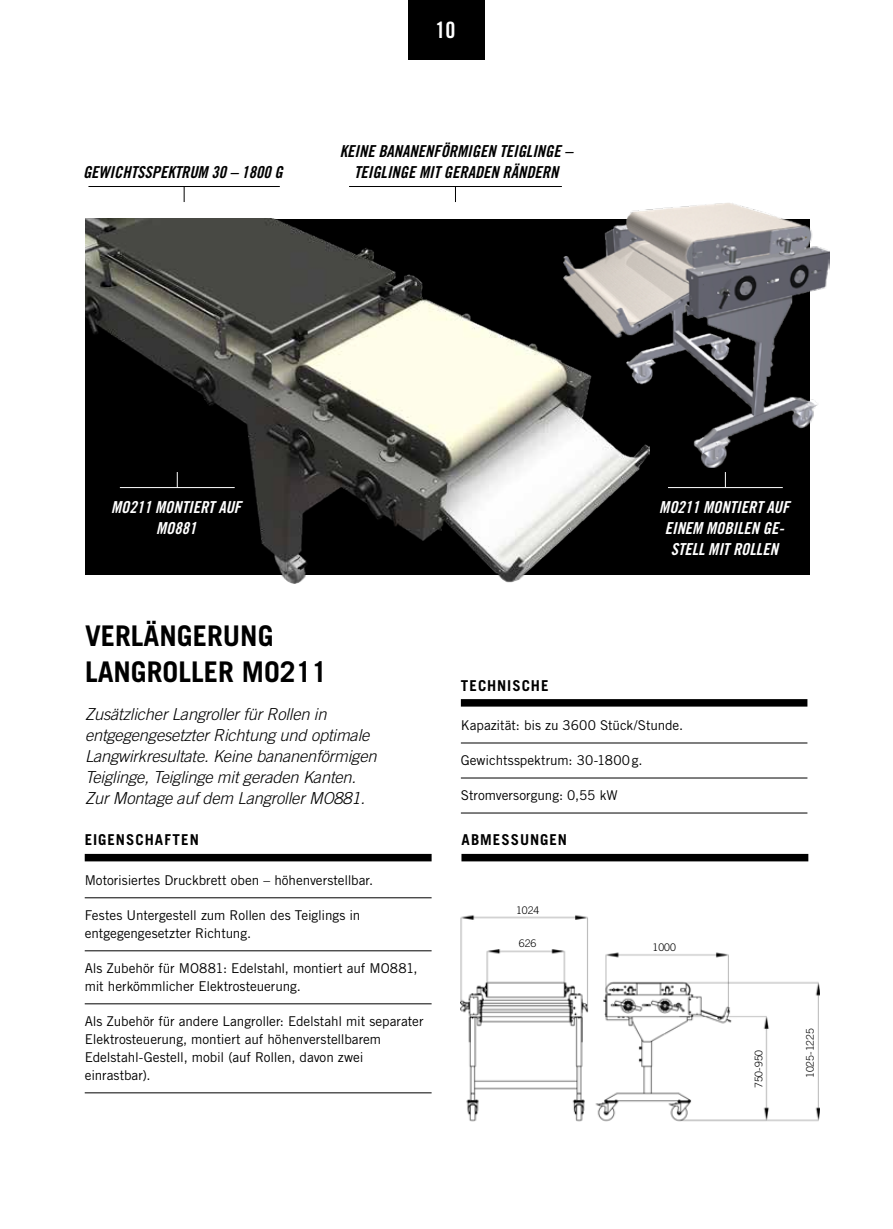
<style>
.page{position:relative;width:893px;height:1229px;background:#fff}
.page>*{position:absolute;margin:0;border:0;box-sizing:border-box;transform-origin:0 0}
.t1{font:700 28.5px/35.4px "Trade Gothic LT Std";color:#000}
.t2{font:22.5px "Trade Gothic LT Std Bd Cn 20";color:#fff}
.t3{font:italic 300 16.5px/21px "Trade Gothic LT Std";letter-spacing:-.01em;color:#000}
.t4{font:16.5px/21px "Trade Gothic LT Std Bd Cn 20 Obl";color:#000;text-align:center}
.t5{font:16.5px/21px "Trade Gothic LT Std Bd Cn 20 Obl";color:#fff;text-align:center}
.t6{font:700 15px "Trade Gothic LT Std";letter-spacing:.065em;color:#000}
.t7{font:13.5px/18px "Trade Gothic LT Std";letter-spacing:-.005em;color:#000}
.t8{font:300 10.5px "Trade Gothic LT Std";color:#000}
</style>
<div class="page">
<div style="left:85px;top:219px;width:724px;height:356px;background:#000"></div>
<div style="left:461px;top:854px;width:347px;height:7px;background:#000"></div>
<hr style="left:668px;top:487px;width:115px;height:1px;background:#fff">
<svg style="left:725px;top:472px;width:1px;height:15px"></svg>
<hr style="left:88px;top:186px;width:192px;height:1px;background:#000">
<svg style="left:184px;top:187px;width:1px;height:15px"></svg>
<hr style="left:349px;top:186px;width:213px;height:1px;background:#000">
<svg style="left:455px;top:187px;width:1px;height:15px"></svg>
<div style="left:85px;top:854px;width:347px;height:7px;background:#000"></div>
<hr style="left:85px;top:897px;width:347px;height:1px;background:#000">
<hr style="left:85px;top:950px;width:347px;height:1px;background:#000">
<hr style="left:85px;top:1003px;width:347px;height:1px;background:#000">
<hr style="left:85px;top:1092px;width:347px;height:1px;background:#000">
<div style="left:461px;top:699px;width:346px;height:8px;background:#000"></div>
<hr style="left:461px;top:743px;width:346px;height:1px;background:#000">
<hr style="left:461px;top:778px;width:346px;height:1px;background:#000">
<hr style="left:461px;top:813px;width:346px;height:1px;background:#000">
<img style="left:85px;top:219px;width:555px;height:364px">
<img style="left:564px;top:203px;width:265px;height:264px">
<img style="left:461px;top:915px;width:128px;height:207px">
<img style="left:595px;top:952px;width:225px;height:170px">
<div style="left:737px;top:1019px;width:25px;height:100px;background:#fff"></div>
<div style="left:784px;top:991px;width:30px;height:124px;background:#fff"></div>
<div style="left:494px;top:921px;width:68px;height:26px;background:#fff"></div>
<div style="left:408px;top:0;width:77px;height:60px;background:#000"></div>
<p class="t4" style="left:83px;top:162px;width:201px">GEWICHTSSPEKTRUM 30 – 1800 G</p>
<h2 class="t2" style="left:435px;top:16px;width:21px">10</h2>
<p class="t4" style="left:340px;top:141px;width:234px">KEINE BANANENFÖRMIGEN TEIGLINGE –<br>TEIGLINGE MIT GERADEN RÄNDERN</p>
<p class="t5" style="left:111px;top:497px;width:132px">MO211 MONTIERT AUF<br>MO881</p>
<h1 class="t1" style="left:85px;top:618px;width:244px">VERLÄNGERUNG<br>LANGROLLER MO211</h1>
<p class="t3" style="left:85px;top:703px;width:293px">Zusätzlicher Langroller für Rollen in entgegengesetzter Richtung und optimale Langwirkresultate. Keine bananenförmigen Teiglinge, Teiglinge mit geraden Kanten.<br>Zur Montage auf dem Langroller MO881.</p>
<p class="t6" style="left:85px;top:831px;width:116px">EIGENSCHAFTEN</p>
<p class="t7" style="left:85px;top:871px;width:290px">Motorisiertes Druckbrett oben – höhenverstellbar.</p>
<p class="t7" style="left:85px;top:906px;width:277px">Festes Untergestell zum Rollen des Teiglings in entgegengesetzter Richtung.</p>
<p class="t7" style="left:85px;top:959px;width:334px">Als Zubehör für MO881: Edelstahl, montiert auf MO881, mit herkömmlicher Elektrosteuerung.</p>
<p class="t7" style="left:85px;top:1012px;width:340px">Als Zubehör für andere Langroller: Edelstahl mit separater Elektrosteuerung, montiert auf höhenverstellbarem Edelstahl-Gestell, mobil (auf Rollen, davon zwei einrastbar).</p>
<p class="t5" style="left:659px;top:497px;width:132px">MO211 MONTIERT AUF<br>EINEM MOBILEN GE-<br>STELL MIT ROLLEN</p>
<p class="t6" style="left:461px;top:676px;width:89px">TECHNISCHE</p>
<p class="t7" style="left:461px;top:716px;width:224px">Kapazität: bis zu 3600 Stück/Stunde.</p>
<p class="t7" style="left:461px;top:751px;width:183px">Gewichtsspektrum: 30-1800g.</p>
<p class="t7" style="left:461px;top:786px;width:158px">Stromversorgung: 0,55 kW</p>
<p class="t6" style="left:461px;top:831px;width:107px">ABMESSUNGEN</p>
<p class="t8" style="left:516px;top:904px;width:25px">1024</p>
<p class="t8" style="left:519px;top:937px;width:19px">626</p>
<p class="t8" style="left:653px;top:941px;width:25px">1000</p>
<p class="t8" style="left:752px;top:1088px;width:40px;rotate:-90deg">750-950</p>
<p class="t8" style="left:804px;top:1078px;width:52px;rotate:-90deg">1025-1225</p>
</div>
